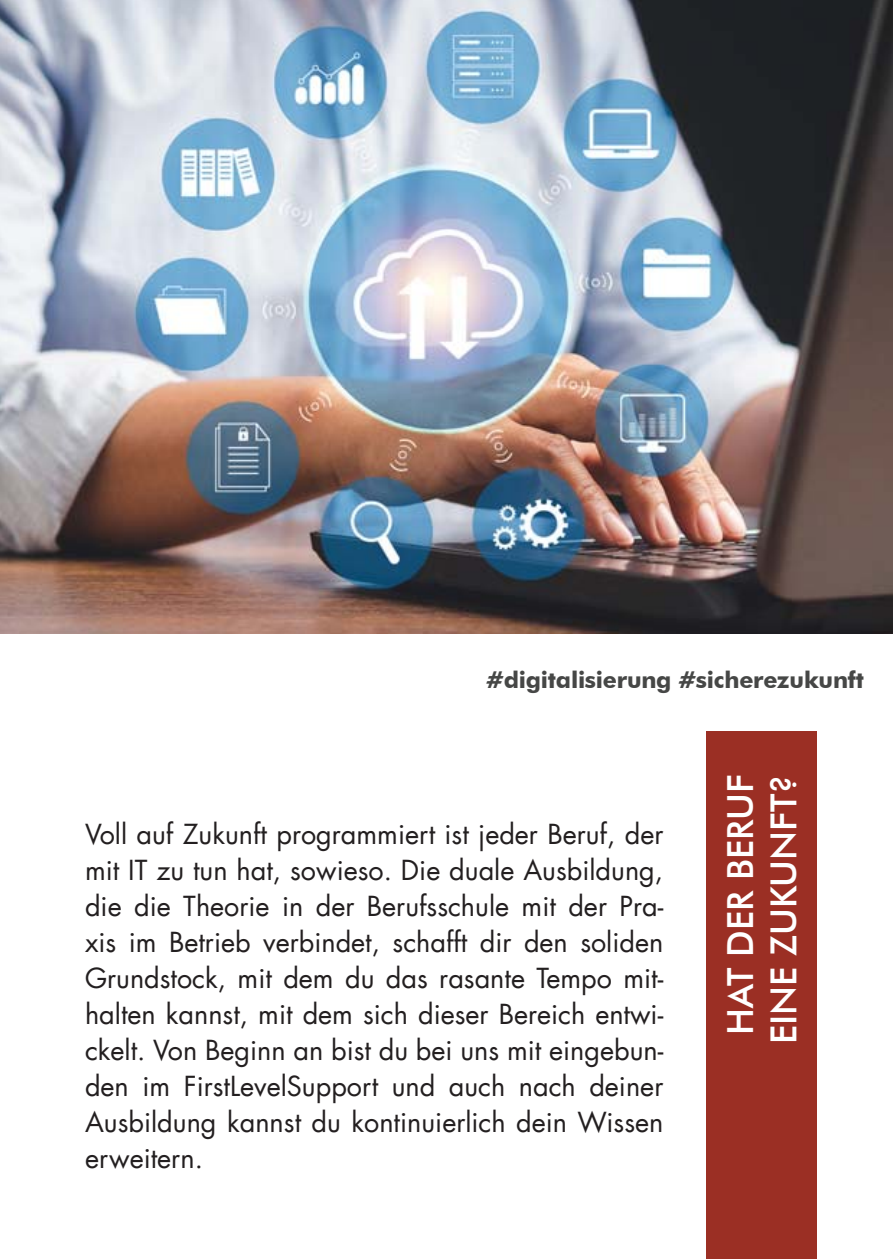
<style>
.page{position:relative;width:893px;height:1259px;background:#fff}
.page>*{position:absolute;margin:0;border:0;box-sizing:border-box;transform-origin:0 0}
.t1{font:500 36px/43.2px "Futura BT";color:#fff}
.t2{font:27px/36px "Futura LT";color:#231f20;text-align:justify}
.t3{font:700 23.1px "Futura BT";letter-spacing:-.01em;color:#464746}
</style>
<div class="page">
<img style="left:0;top:0;width:893px;height:634px">
<div style="left:706px;top:731px;width:110px;height:527px;background:#9b2f24"></div>
<p class="t3" style="left:486px;top:665px;width:379px">#digitalisierung #sicherezukunft</p>
<p class="t2" style="left:85px;top:816px;width:580px">Voll auf Zukunft programmiert ist jeder Beruf, der mit IT zu tun hat, sowieso. Die duale Ausbildung, die die Theorie in der Berufsschule mit der Pra&shy;xis im Betrieb verbindet, schafft dir den soliden Grundstock, mit dem du das rasante Tempo mit&shy;halten kannst, mit dem sich dieser Bereich entwi&shy;ckelt. Von Beginn an bist du bei uns mit eingebun&shy;den im FirstLevelSupport und auch nach deiner Ausbildung kannst du kontinuierlich dein Wissen erweitern.</p>
<h1 class="t1" style="left:718px;top:1044px;width:272px;rotate:-90deg">HAT DER BERUF<br>EINE ZUKUNFT?</h1>
</div>
